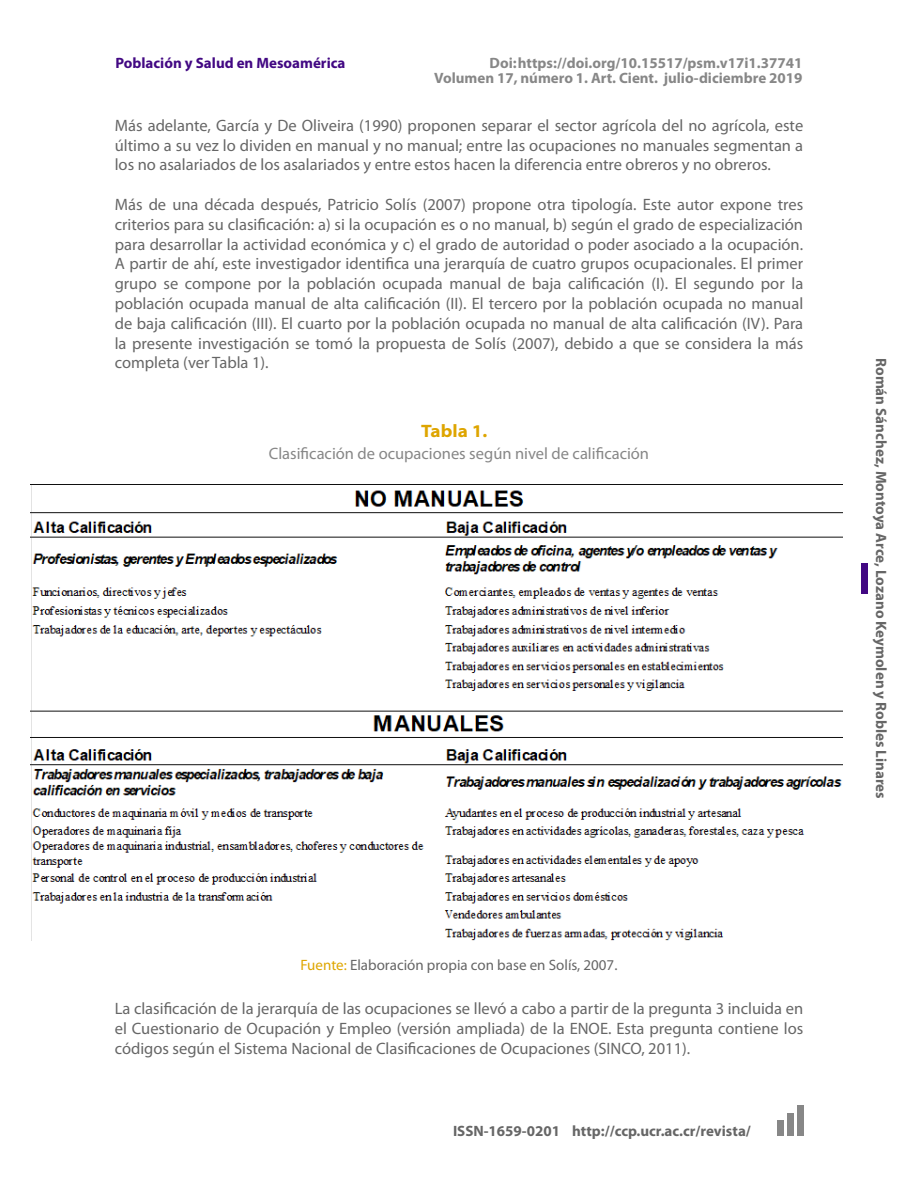
<style>
.page{position:relative;width:918px;height:1188px;background:#fff}
.page>*{position:absolute;margin:0;border:0;box-sizing:border-box;transform-origin:0 0}
.t1{font:700 semi-expanded 18px "Myriad Pro";color:#dea500}
.t2{font:16.5px/19.8px "Myriad Pro";color:#666;text-align:justify}
.t3{font:16.5px "Myriad Pro";color:#878787}
.t4{font:700 15px "Myriad Pro";color:#666}
.t5{font:700 15px/15.5px "Myriad Pro";color:#878787;text-align:right}
.t6{font:15px "Myriad Pro";color:#666}
.t7{font:700 15px "Myriad Pro";color:#420883}
.s1{color:#dea600}
</style>
<div class="page">
<div style="left:777px;top:1121px;width:6px;height:15px;background:#878787"></div>
<div style="left:787px;top:1114px;width:7px;height:22px;background:#878787"></div>
<div style="left:797px;top:1105px;width:7px;height:31px;background:#878787"></div>
<div style="left:861px;top:563px;width:7px;height:31px;background:#420883"></div>
<img style="left:30px;top:485px;width:813px;height:456px">
<p class="t5" style="left:434px;top:55px;width:370px">Doi: https://doi.org/10.15517/psm.v17i1.37741<br>Volumen 17, número 1. Art. Cient. julio-diciembre 2019</p>
<p class="t2" style="left:115px;top:115px;width:690px">Más adelante, García y De Oliveira (1990) proponen separar el sector agrícola del no agrícola, este último a su vez lo dividen en manual y no manual; entre las ocupaciones no manuales segmentan a los no asalariados de los asalariados y entre estos hacen la diferencia entre obreros y no obreros.</p>
<p class="t2" style="left:115px;top:194px;width:690px">Más de una década después, Patricio Solís (2007) propone otra tipología. Este autor expone tres criterios para su clasificación: a) si la ocupación es o no manual, b) según el grado de especialización para desarrollar la actividad económica y c) el grado de autoridad o poder asociado a la ocupación.<br>A partir de ahí, este investigador identifica una jerarquía de cuatro grupos ocupacionales. El primer grupo se compone por la población ocupada manual de baja calificación (I). El segundo por la población ocupada manual de alta calificación (II). El tercero por la población ocupada no manual de baja calificación (III). El cuarto por la población ocupada no manual de alta calificación (IV). Para la presente investigación se tomó la propuesta de Solís (2007), debido a que se considera la más completa (ver Tabla 1).</p>
<p class="t7" style="left:116px;top:54px;width:232px">Población y Salud en Mesoamérica</p>
<p class="t1" style="left:421px;top:421px;width:68px">Tabla 1.</p>
<p class="t3" style="left:269px;top:443px;width:382px">Clasificación de ocupaciones según nivel de calificación</p>
<p class="t6" style="left:301px;top:955px;width:318px"><span class="s1">Fuente:</span> Elaboración propia con base en Solís, 2007.</p>
<p class="t2" style="left:115px;top:999px;width:690px">La clasificación de la jerarquía de las ocupaciones se llevó a cabo a partir de la pregunta 3 incluida en el Cuestionario de Ocupación y Empleo (versión ampliada) de la ENOE. Esta pregunta contiene los códigos según el Sistema Nacional de Clasificaciones de Ocupaciones (SINCO, 2011).</p>
<p class="t4" style="left:453px;top:1123px;width:299px">ISSN-1659-0201 http://ccp.ucr.ac.cr/revista/</p>
<p class="t4" style="left:889px;top:358px;width:442px;rotate:90deg">Román Sánchez, Montoya Arce, Lozano Keymolen y Robles Linares</p>
</div>
